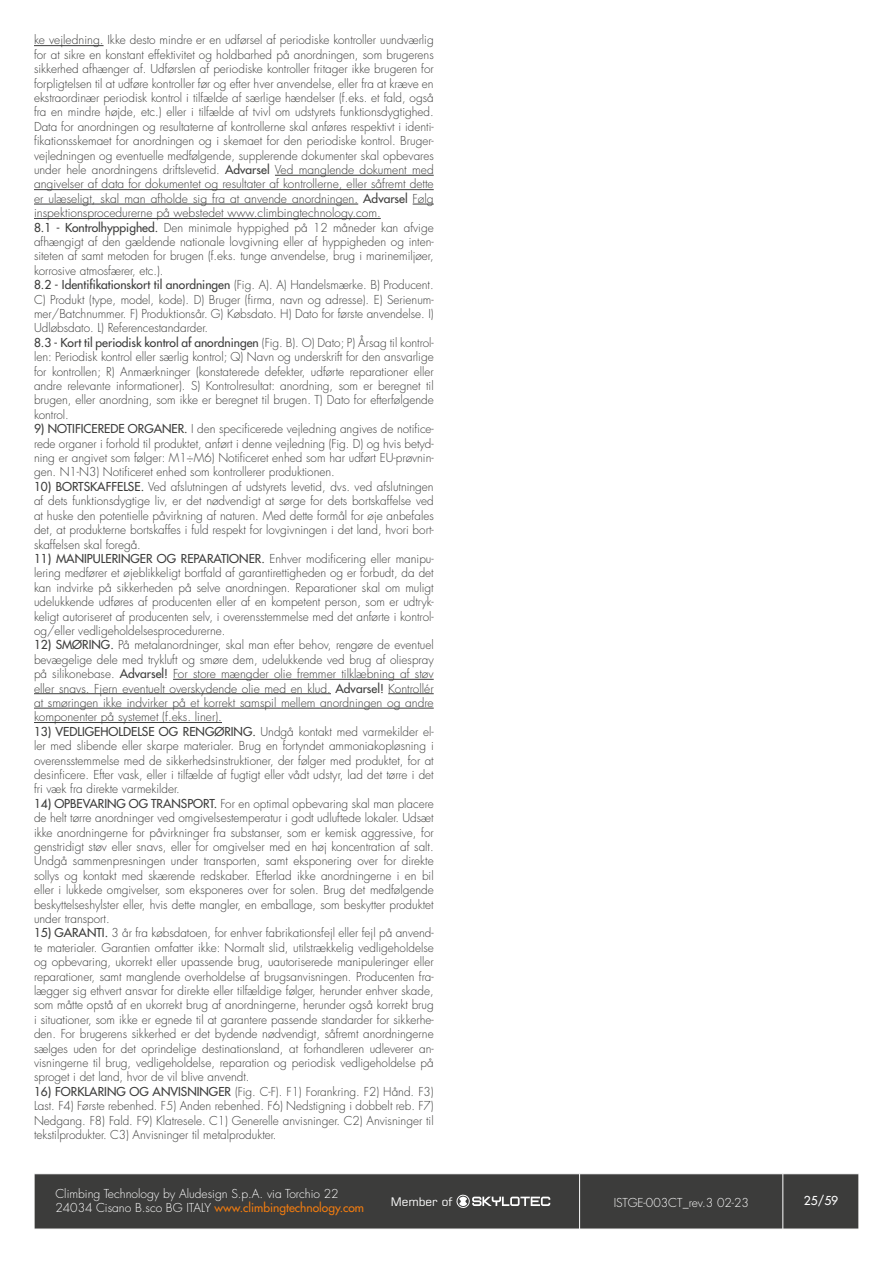
<style>
.page{position:relative;width:893px;height:1263px;background:#fff}
.page>*{position:absolute;margin:0;border:0;box-sizing:border-box;transform-origin:0 0}
.t1{font:300 12px/14.4px "Futura LTW1 G";color:#3c3c3b;text-align:justify}
.t2{font:300 12px/14.4px "Futura LTW1 G";color:#fff}
.t3{font:500 12px "Futura LTW1 G";color:#fff}
.t4{font:11.7px "Square 721 BT";color:#fff}
.s1{font-weight:500}
.s2{font-weight:500;color:#ef7b10}
</style>
<div class="page">
<div style="left:35px;top:1174px;width:824px;height:55px;background:#3c3c3b"></div>
<hr style="left:579px;top:1174px;width:1px;height:55px;background:#fff">
<hr style="left:782px;top:1174px;width:1px;height:55px;background:#fff">
<svg style="left:456px;top:1194px;width:94px;height:15px"></svg>
<hr style="left:34px;top:45px;width:70px;height:1px;background:#3c3c3b">
<hr style="left:275px;top:175px;width:159px;height:1px;background:#3c3c3b">
<hr style="left:34px;top:189px;width:400px;height:1px;background:#3c3c3b">
<hr style="left:34px;top:204px;width:324px;height:1px;background:#3c3c3b">
<svg style="left:413px;top:204px;width:21px;height:1px"></svg>
<hr style="left:34px;top:218px;width:347px;height:1px;background:#3c3c3b">
<hr style="left:173px;top:679px;width:261px;height:1px;background:#3c3c3b">
<hr style="left:34px;top:693px;width:297px;height:1px;background:#3c3c3b">
<hr style="left:388px;top:693px;width:46px;height:1px;background:#3c3c3b">
<hr style="left:34px;top:708px;width:400px;height:1px;background:#3c3c3b">
<hr style="left:34px;top:722px;width:188px;height:1px;background:#3c3c3b">
<p class="t1" style="left:34px;top:32px;width:401px;text-align:left">ke vejledning. Ikke desto mindre er en udførsel af periodiske kontroller uundværlig for at sikre en konstant effektivitet og holdbarhed på anordningen, som brugerens sikkerhed afhænger af. Udførslen af periodiske kontroller fritager ikke brugeren for forpligtelsen til at udføre kontroller før og efter hver anvendelse, eller fra at kræve en ekstraordinær periodisk kontrol i tilfælde af særlige hændelser (f.eks. et fald, også fra en mindre højde, etc.) eller i tilfælde af tvivl om udstyrets funktionsdygtighed.<br>Data for anordningen og resultaterne af kontrollerne skal anføres respektivt i identi&shy;fikationsskemaet for anordningen og i skemaet for den periodiske kontrol. Bruger&shy;vejledningen og eventuelle medfølgende, supplerende dokumenter skal opbevares under hele anordningens driftslevetid. <span class="s1">Advarsel</span> Ved manglende dokument med angivelser af data for dokumentet og resultater af kontrollerne, eller såfremt dette er ulæseligt, skal man afholde sig fra at anvende anordningen. <span class="s1">Advarsel</span> Følg inspektionsprocedurerne på webstedet www.climbingtechnology.com.<br><span class="s1">8.1 - Kontrolhyppighed.</span> Den minimale hyppighed på 12 måneder kan afvige afhængigt af den gældende nationale lovgivning eller af hyppigheden og inten&shy;siteten af samt metoden for brugen (f.eks. tunge anvendelse, brug i marinemiljøer, korrosive atmosfærer, etc.).<br><span class="s1">8.2 - Identifikationskort til anordningen</span> (Fig. A). A) Handelsmærke. B) Producent.<br>C) Produkt (type, model, kode). D) Bruger (firma, navn og adresse). E) Serienum&shy;mer/Batchnummer. F) Produktionsår. G) Købsdato. H) Dato for første anvendelse. I)<br>Udløbsdato. L) Referencestandarder.<br><span class="s1">8.3 - Kort til periodisk kontrol af anordningen</span> (Fig. B). O) Dato; P) Årsag til kontrol&shy;len: Periodisk kontrol eller særlig kontrol; Q) Navn og underskrift for den ansvarlige for kontrollen; R) Anmærkninger (konstaterede defekter, udførte reparationer eller andre relevante informationer). S) Kontrolresultat: anordning, som er beregnet til brugen, eller anordning, som ikke er beregnet til brugen. T) Dato for efterfølgende kontrol.</p>
<p class="t1" style="left:34px;top:421px;width:401px"><span class="s1">9) NOTIFICEREDE ORGANER.</span> I den specificerede vejledning angives de notifice&shy;rede organer i forhold til produktet, anført i denne vejledning (Fig. D) og hvis betyd&shy;ning er angivet som følger: M1÷M6) Notificeret enhed som har udført EU-prøvnin&shy;gen. N1-N3) Notificeret enhed som kontrollerer produktionen.</p>
<p class="t1" style="left:34px;top:478px;width:401px"><span class="s1">10) BORTSKAFFELSE.</span> Ved afslutningen af udstyrets levetid, dvs. ved afslutningen af dets funktionsdygtige liv, er det nødvendigt at sørge for dets bortskaffelse ved at huske den potentielle påvirkning af naturen. Med dette formål for øje anbefales det, at produkterne bortskaffes i fuld respekt for lovgivningen i det land, hvori bort&shy;skaffelsen skal foregå.</p>
<p class="t1" style="left:34px;top:550px;width:401px"><span class="s1">11) MANIPULERINGER OG REPARATIONER.</span> Enhver modificering eller manipu&shy;lering medfører et øjeblikkeligt bortfald af garantirettigheden og er forbudt, da det kan indvirke på sikkerheden på selve anordningen. Reparationer skal om muligt udelukkende udføres af producenten eller af en kompetent person, som er udtryk&shy;keligt autoriseret af producenten selv, i overensstemmelse med det anførte i kontrol&shy;og/eller vedligeholdelsesprocedurerne.</p>
<p class="t1" style="left:34px;top:637px;width:401px"><span class="s1">12) SMØRING.</span> På metalanordninger, skal man efter behov, rengøre de eventuel bevægelige dele med trykluft og smøre dem, udelukkende ved brug af oliespray på silikonebase. <span class="s1">Advarsel!</span> For store mængder olie fremmer tilklæbning af støv eller snavs. Fjern eventuelt overskydende olie med en klud. <span class="s1">Advarsel!</span> Kontrollér at smøringen ikke indvirker på et korrekt samspil mellem anordningen og andre komponenter på systemet (f.eks. liner).</p>
<p class="t1" style="left:34px;top:723px;width:401px"><span class="s1">13) VEDLIGEHOLDELSE OG RENGØRING.</span> Undgå kontakt med varmekilder el&shy;ler med slibende eller skarpe materialer. Brug en fortyndet ammoniakopløsning i overensstemmelse med de sikkerhedsinstruktioner, der følger med produktet, for at desinficere. Efter vask, eller i tilfælde af fugtigt eller vådt udstyr, lad det tørre i det fri væk fra direkte varmekilder.</p>
<p class="t1" style="left:34px;top:795px;width:401px"><span class="s1">14) OPBEVARING OG TRANSPORT.</span> For en optimal opbevaring skal man placere de helt tørre anordninger ved omgivelsestemperatur i godt udluftede lokaler. Udsæt ikke anordningerne for påvirkninger fra substanser, som er kemisk aggressive, for genstridigt støv eller snavs, eller for omgivelser med en høj koncentration af salt.<br>Undgå sammenpresningen under transporten, samt eksponering over for direkte sollys og kontakt med skærende redskaber. Efterlad ikke anordningerne i en bil eller i lukkede omgivelser, som eksponeres over for solen. Brug det medfølgende beskyttelseshylster eller, hvis dette mangler, en emballage, som beskytter produktet under transport.</p>
<p class="t1" style="left:34px;top:925px;width:401px"><span class="s1">15) GARANTI.</span> 3 år fra købsdatoen, for enhver fabrikationsfejl eller fejl på anvend&shy;te materialer. Garantien omfatter ikke: Normalt slid, utilstrækkelig vedligeholdelse og opbevaring, ukorrekt eller upassende brug, uautoriserede manipuleringer eller reparationer, samt manglende overholdelse af brugsanvisningen. Producenten fra&shy;lægger sig ethvert ansvar for direkte eller tilfældige følger, herunder enhver skade, som måtte opstå af en ukorrekt brug af anordningerne, herunder også korrekt brug i situationer, som ikke er egnede til at garantere passende standarder for sikkerhe&shy;den. For brugerens sikkerhed er det bydende nødvendigt, såfremt anordningerne sælges uden for det oprindelige destinationsland, at forhandleren udleverer an&shy;visningerne til brug, vedligeholdelse, reparation og periodisk vedligeholdelse på sproget i det land, hvor de vil blive anvendt.</p>
<p class="t1" style="left:34px;top:1083px;width:401px"><span class="s1">16) FORKLARING OG ANVISNINGER</span> (Fig. C-F). F1) Forankring. F2) Hånd. F3)<br>Last. F4) Første rebenhed. F5) Anden rebenhed. F6) Nedstigning i dobbelt reb. F7)<br>Nedgang. F8) Fald. F9) Klatresele. C1) Generelle anvisninger. C2) Anvisninger til tekstilprodukter. C3) Anvisninger til metalprodukter.</p>
<p class="t2" style="left:55px;top:1185px;width:310px">Climbing Technology by Aludesign S.p.A. via Torchio 22<br>24034 Cisano B.sco BG ITALY <span class="s2">www.climbingtechnology.com</span></p>
<p class="t4" style="left:391px;top:1194px;width:63px">Member of</p>
<p class="t2" style="left:614px;top:1194px;width:137px">ISTGE-003CT_rev.3 02-23</p>
<p class="t3" style="left:804px;top:1191px;width:36px">25/59</p>
</div>
